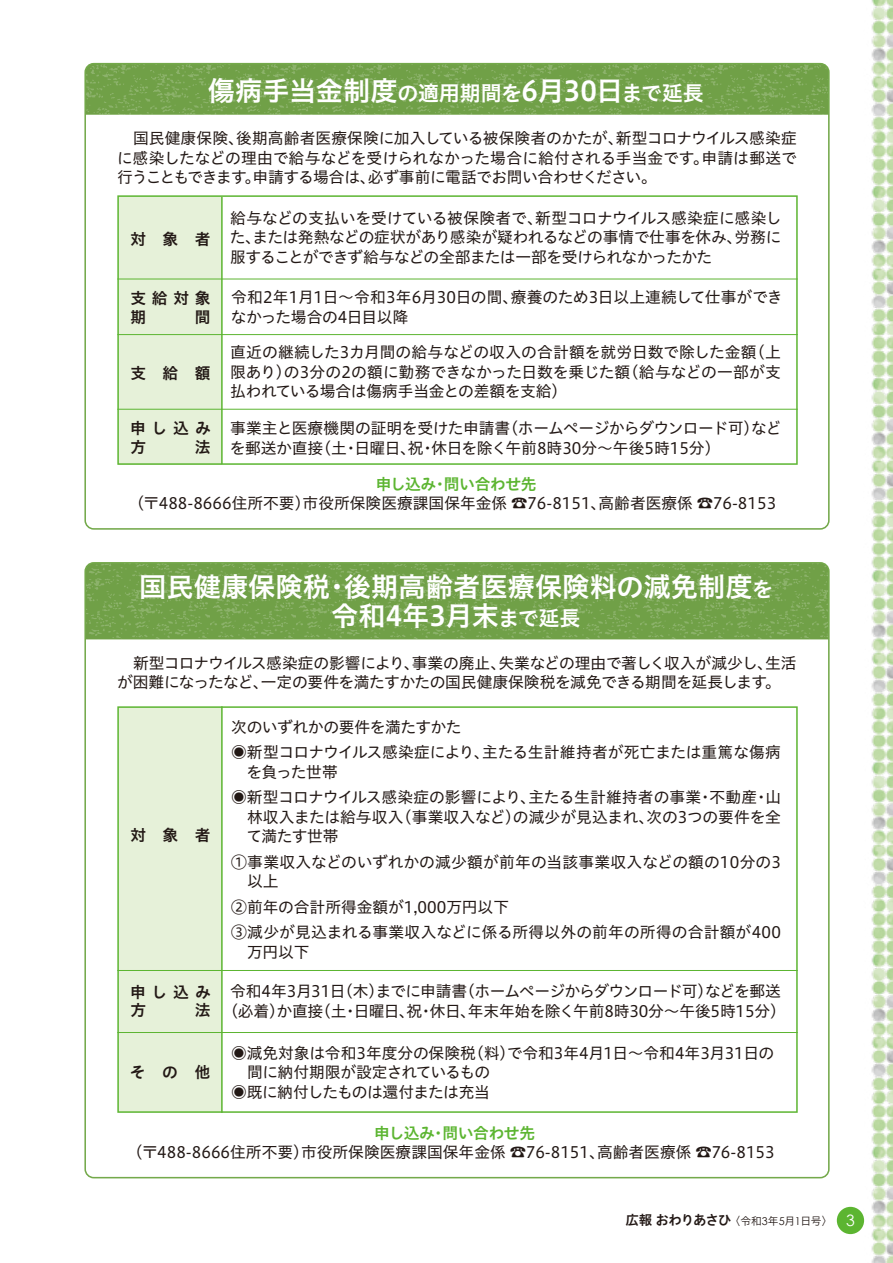
<style>
.page{position:relative;width:893px;height:1263px;background:#fff}
.page>*{position:absolute;margin:0;border:0;box-sizing:border-box;transform-origin:0 0}
.t1{font:27.3px/29.7px "Hiragino UD Sans Std W6";color:#fff;text-align:center}
.t2{font:15.75px/19.5px "Hiragino UD Sans Std W4";letter-spacing:-.01em;color:#221815}
.t3{font:15.75px/18.9px "Hiragino UD Sans Std W6";letter-spacing:.4em;color:#221815}
.t4{font:15.75px "Hiragino UD Sans Std W6";letter-spacing:-.025em;color:#5cb531}
.t5{font:15.75px "Hiragino UD Sans Std W4";letter-spacing:-.035em;color:#221815}
.t6{font:15.75px "Hiragino UD Sans Std W4";letter-spacing:-.04em;color:#221815}
.t7{font:13.5px "Hiragino UD Sans Std W6";letter-spacing:-.075em;color:#221815}
.s1{font-size:21px}
.s2{font-family:"Hiragino UD Sans Std W3";font-size:10.8px}
.s3{font-family:"Century Gothic";font-size:10.8px}
.s4{font-family:"Century Gothic";font-size:15.75px;color:#fff}
</style>
<div class="page">
<svg style="left:117px;top:195px;width:681px;height:270px"></svg>
<hr style="left:117px;top:279px;width:681px;height:1px;background:#5cb531">
<hr style="left:221px;top:197px;width:2px;height:267px;background:#5cb531">
<hr style="left:117px;top:334px;width:681px;height:1px;background:#5cb531">
<hr style="left:117px;top:409px;width:681px;height:1px;background:#5cb531">
<svg style="left:87px;top:565px;width:729px;height:74px;background:#73a24b"></svg>
<svg style="left:87px;top:66px;width:729px;height:49px;background:#74a34d"></svg>
<svg style="left:117px;top:706px;width:681px;height:407px"></svg>
<hr style="left:117px;top:970px;width:681px;height:1px;background:#5cb531">
<hr style="left:221px;top:706px;width:2px;height:407px;background:#5cb531">
<hr style="left:117px;top:1032px;width:681px;height:1px;background:#5cb531">
<img style="left:816px;top:0;width:77px;height:1263px">
<div style="left:840px;top:1210px;width:21px;height:21px;background:#5cb531;border-radius:50%"></div>
<div style="left:837px;top:1207px;width:27px;height:27px;border:6px solid #5cb531;border-radius:50%"></div>
<h1 class="t1" style="left:208px;top:74px;width:497px">傷病手当金制度<span class="s1">の適用期間を</span>6月30日<span class="s1">まで延長</span></h1>
<p class="t2" style="left:117px;top:128px;width:681px;text-align:justify;text-indent:16px">国民健康保険、後期高齢者医療保険に加入している被保険者のかたが、新型コロナウイルス感染症に感染したなどの理由で給与などを受けられなかった場合に給付される手当金です。申請は郵送で行うこともできます。申請する場合は、必ず事前に電話でお問い合わせください。</p>
<p class="t3" style="left:130px;top:229px;width:82px">対象者</p>
<p class="t3" style="left:130px;top:287px;width:82px">支給対象期</p>
<p class="t3" style="left:195px;top:306px;width:17px">間</p>
<p class="t3" style="left:130px;top:363px;width:82px">支給額</p>
<p class="t3" style="left:130px;top:418px;width:82px">申し込み方</p>
<p class="t3" style="left:195px;top:437px;width:17px">法</p>
<p class="t2" style="left:230px;top:207px;width:553px;text-align:justify">給与などの支払いを受けている被保険者で、新型コロナウイルス感染症に感染した、または発熱などの症状があり感染が疑われるなどの事情で仕事を休み、労務に服することができず給与などの全部または一部を受けられなかったかた</p>
<p class="t2" style="left:231px;top:287px;width:553px">令和2年1月1日～令和3年6月30日の間、療養のため3日以上連続して仕事ができなかった場合の4日目以降</p>
<p class="t2" style="left:230px;top:342px;width:552px;text-align:justify">直近の継続した3カ月間の給与などの収入の合計額を就労日数で除した金額（上限あり）の3分の2の額に勤務できなかった日数を乗じた額（給与などの一部が支払われている場合は傷病手当金との差額を支給）</p>
<p class="t2" style="left:230px;top:417px;width:553px">事業主と医療機関の証明を受けた申請書（ホームページからダウンロード可）などを郵送か直接（土・日曜日、祝・休日を除く午前8時30分～午後5時15分）</p>
<p class="t4" style="left:376px;top:472px;width:162px">申し込み・問い合わせ先</p>
<p class="t2" style="left:128px;top:492px;width:649px">（〒488-8666住所不要）市役所保険医療課国保年金係 ☎76-8151、高齢者医療係 ☎76-8153</p>
<h1 class="t1" style="left:139px;top:570px;width:635px">国民健康保険税・後期高齢者医療保険料の減免制度<span class="s1">を</span>令和4年3月末<span class="s1">まで延長</span></h1>
<p class="t2" style="left:117px;top:652px;width:681px;text-indent:16px">新型コロナウイルス感染症の影響により、事業の廃止、失業などの理由で著しく収入が減少し、生活が困難になったなど、一定の要件を満たすかたの国民健康保険税を減免できる期間を延長します。</p>
<p class="t3" style="left:130px;top:824px;width:82px">対象者</p>
<p class="t3" style="left:130px;top:981px;width:82px">申し込み方</p>
<p class="t3" style="left:195px;top:1000px;width:17px">法</p>
<p class="t3" style="left:130px;top:1062px;width:82px">その他</p>
<p class="t2" style="left:231px;top:713px;width:551px;line-height:25.5px">次のいずれかの要件を満たすかた<br>◉新型コロナウイルス感染症により、主たる生計維持者が死亡または重篤な傷病</p>
<p class="t2" style="left:231px;top:758px;width:551px;line-height:25.5px;text-indent:15px">を負った世帯<br>◉新型コロナウイルス感染症の影響により、主たる生計維持者の事業・不動産・山</p>
<p class="t2" style="left:246px;top:806px;width:536px">林収入または給与収入（事業収入など）の減少が見込まれ、次の3つの要件を全て満たす世帯</p>
<p class="t2" style="left:247px;top:851px;width:535px;text-indent:-16px">①事業収入などのいずれかの減少額が前年の当該事業収入などの額の10分の3以上</p>
<p class="t2" style="left:231px;top:893px;width:551px;line-height:25.5px">②前年の合計所得金額が1,000万円以下<br>③減少が見込まれる事業収入などに係る所得以外の前年の所得の合計額が400</p>
<p class="t2" style="left:247px;top:941px;width:64px">万円以下</p>
<p class="t2" style="left:222px;top:980px;width:565px;text-align:center">令和4年3月31日（木）までに申請書（ホームページからダウンロード可）などを郵送（必着）か直接（土・日曜日、祝・休日、年末年始を除く午前8時30分～午後5時15分）</p>
<p class="t2" style="left:231px;top:1042px;width:544px">◉減免対象は令和3年度分の保険税（料）で令和3年4月1日～令和4年3月31日の</p>
<p class="t6" style="left:247px;top:1060px;width:245px">間に納付期限が設定されているもの</p>
<p class="t5" style="left:231px;top:1080px;width:260px">◉既に納付したものは還付または充当</p>
<p class="t4" style="left:374px;top:1121px;width:162px">申し込み・問い合わせ先</p>
<p class="t2" style="left:127px;top:1141px;width:649px">（〒488-8666住所不要）市役所保険医療課国保年金係 ☎76-8151、高齢者医療係 ☎76-8153</p>
<p class="t7" style="left:625px;top:1209px;width:231px">広報 おわりあさひ<span class="s2">〈令和</span><span class="s3">3</span><span class="s2">年</span><span class="s3">5</span><span class="s2">月</span><span class="s3">1</span><span class="s2">日号〉</span> <span class="s4">3</span></p>
</div>
